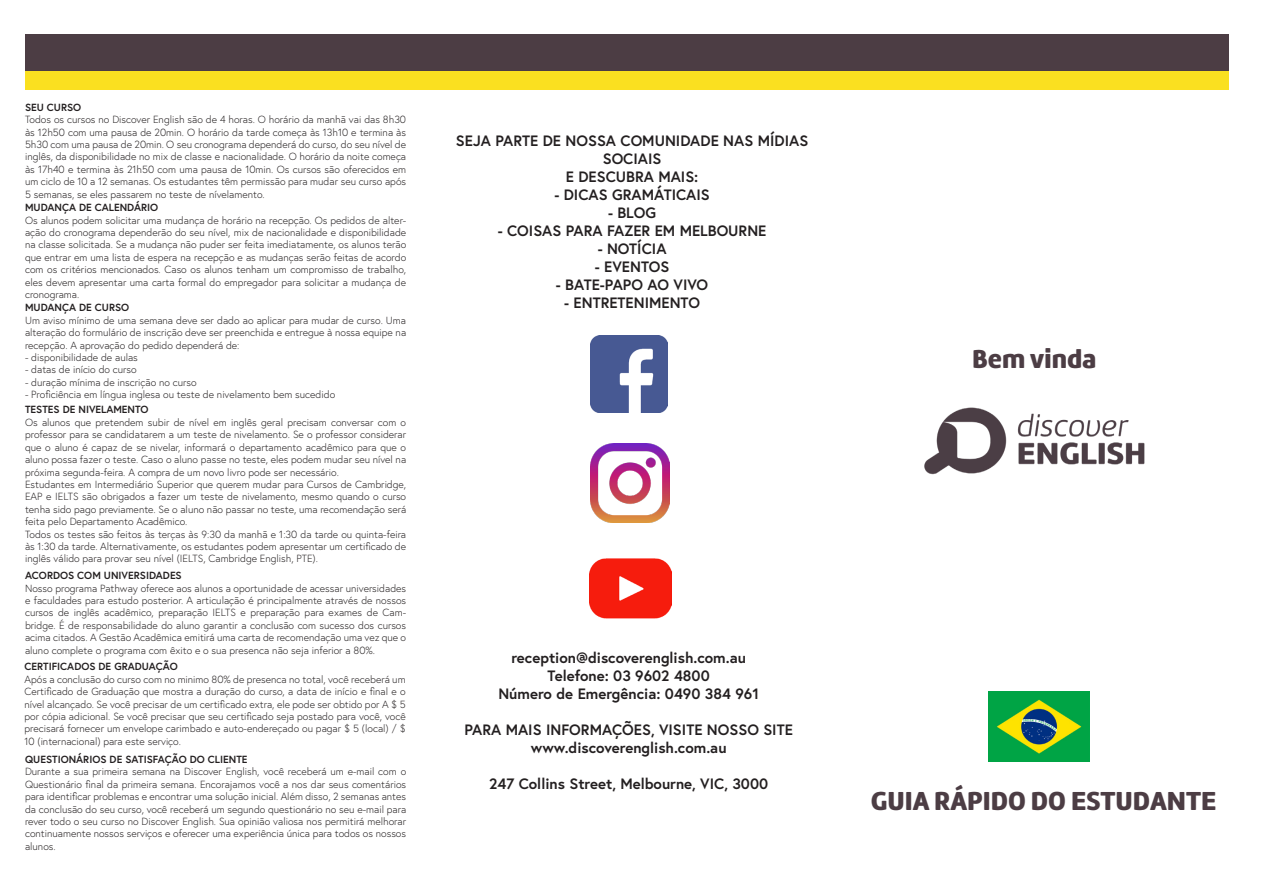
<style>
.page{position:relative;width:1263px;height:893px;background:#fff}
.page>*{position:absolute;margin:0;border:0;box-sizing:border-box;transform-origin:0 0}
.t1{font:27px "Amelia Rounded Black";color:#4c3d44}
.t2{font:700 15px/18px "Europa";color:#231f20;text-align:center}
.t3{font:300 10.35px/12.5px "Europa";color:#231f20;text-align:justify}
.t4{font:700 10.35px "Europa";color:#231f20}
</style>
<div class="page">
<div style="left:28px;top:34px;width:1201px;height:37px;background:#4c3d44"></div>
<div style="left:25px;top:71px;width:1204px;height:19px;background:#fae020"></div>
<img style="left:924px;top:407px;width:221px;height:68px">
<img style="left:988px;top:692px;width:101px;height:70px">
<img style="left:591px;top:336px;width:77px;height:77px">
<img style="left:591px;top:443px;width:78px;height:79px">
<img style="left:589px;top:558px;width:83px;height:61px">
<p class="t4" style="left:25px;top:100px;width:58px">SEU CURSO</p>
<p class="t3" style="left:25px;top:113px;width:383px">Todos os cursos no Discover English são de 4 horas. O horário da manhã vai das 8h30 às 12h50 com uma pausa de 20min. O horário da tarde começa às 13h10 e termina às 5h30 com uma pausa de 20min. O seu cronograma dependerá do curso, do seu nível de inglês, da disponibilidade no mix de classe e nacionalidade. O horário da noite começa às 17h40 e termina às 21h50 com uma pausa de 10min. Os cursos são oferecidos em um ciclo de 10 a 12 semanas. Os estudantes têm permissão para mudar seu curso após 5 semanas, se eles passarem no teste de nívelamento.</p>
<p class="t4" style="left:25px;top:200px;width:135px">MUDANÇA DE CALENDÁRIO</p>
<p class="t3" style="left:25px;top:214px;width:383px">Os alunos podem solicitar uma mudança de horário na recepção. Os pedidos de alter&shy;ação do cronograma dependerão do seu nível, mix de nacionalidade e disponibilidade na classe solicitada. Se a mudança não puder ser feita imediatamente, os alunos terão que entrar em uma lista de espera na recepção e as mudanças serão feitas de acordo com os critérios mencionados. Caso os alunos tenham um compromisso de trabalho, eles devem apresentar uma carta formal do empregador para solicitar a mudança de cronograma.</p>
<p class="t4" style="left:25px;top:301px;width:106px">MUDANÇA DE CURSO</p>
<p class="t3" style="left:25px;top:314px;width:383px">Um aviso mínimo de uma semana deve ser dado ao aplicar para mudar de curso. Uma alteração do formulário de inscrição deve ser preenchida e entregue à nossa equipe na recepção. A aprovação do pedido dependerá de:</p>
<p class="t3" style="left:25px;top:351px;width:114px">- disponibilidade de aulas</p>
<p class="t3" style="left:25px;top:363px;width:113px">- datas de início do curso</p>
<p class="t3" style="left:25px;top:376px;width:173px">- duração mínima de inscrição no curso</p>
<p class="t3" style="left:25px;top:388px;width:312px">- Proficiência em língua inglesa ou teste de nivelamento bem sucedido</p>
<p class="t4" style="left:25px;top:403px;width:125px">TESTES DE NIVELAMENTO</p>
<p class="t3" style="left:25px;top:416px;width:383px">Os alunos que pretendem subir de nível em inglês geral precisam conversar com o professor para se candidatarem a um teste de nivelamento. Se o professor considerar que o aluno é capaz de se nivelar, informará o departamento acadêmico para que o aluno possa fazer o teste. Caso o aluno passe no teste, eles podem mudar seu nível na próxima segunda-feira. A compra de um novo livro pode ser necessário.</p>
<p class="t3" style="left:25px;top:478px;width:383px">Estudantes em Intermediário Superior que querem mudar para Cursos de Cambridge, EAP e IELTS são obrigados a fazer um teste de nivelamento, mesmo quando o curso tenha sido pago previamente. Se o aluno não passar no teste, uma recomendação será feita pelo Departamento Acadêmico.</p>
<p class="t3" style="left:25px;top:528px;width:383px">Todos os testes são feitos às terças às 9:30 da manhã e 1:30 da tarde ou quinta-feira às 1:30 da tarde. Alternativamente, os estudantes podem apresentar um certificado de inglês válido para provar seu nível (IELTS, Cambridge English, PTE).</p>
<p class="t4" style="left:25px;top:568px;width:158px">ACORDOS COM UNIVERSIDADES</p>
<p class="t3" style="left:25px;top:582px;width:383px">Nosso programa Pathway oferece aos alunos a oportunidade de acessar universidades e faculdades para estudo posterior. A articulação é principalmente através de nossos cursos de inglês acadêmico, preparação IELTS e preparação para exames de Cam&shy;bridge. É de responsabilidade do aluno garantir a conclusão com sucesso dos cursos acima citados. A Gestão Acadêmica emitirá uma carta de recomendação uma vez que o aluno complete o programa com êxito e o sua presenca não seja inferior a 80%.</p>
<p class="t4" style="left:25px;top:660px;width:155px">CERTIFICADOS DE GRADUAÇÃO</p>
<p class="t3" style="left:25px;top:673px;width:383px">Após a conclusão do curso com no minimo 80% de presenca no total, você receberá um Certificado de Graduação que mostra a duração do curso, a data de início e final e o nível alcançado. Se você precisar de um certificado extra, ele pode ser obtido por A $ 5 por cópia adicional. Se você precisar que seu certificado seja postado para você, você precisará fornecer um envelope carimbado e auto-endereçado ou pagar $ 5 (local) / $ 10 (internacional) para este serviço.</p>
<p class="t4" style="left:25px;top:752px;width:224px">QUESTIONÁRIOS DE SATISFAÇÃO DO CLIENTE</p>
<p class="t3" style="left:25px;top:765px;width:383px">Durante a sua primeira semana na Discover English, você receberá um e-mail com o Questionário final da primeira semana. Encorajamos você a nos dar seus comentários para identificar problemas e encontrar uma solução inicial. Além disso, 2 semanas antes da conclusão do seu curso, você receberá um segundo questionário no seu e-mail para rever todo o seu curso no Discover English. Sua opinião valiosa nos permitirá melhorar continuamente nossos serviços e oferecer uma experiência única para todos os nossos alunos.</p>
<p class="t2" style="left:456px;top:131px;width:354px">SEJA PARTE DE NOSSA COMUNIDADE NAS MÍDIAS<br>SOCIAIS</p>
<p class="t2" style="left:566px;top:167px;width:134px">E DESCUBRA MAIS:</p>
<p class="t2" style="left:554px;top:185px;width:157px">- DICAS GRAMÁTICAIS</p>
<p class="t2" style="left:608px;top:203px;width:50px">- BLOG</p>
<p class="t2" style="left:498px;top:221px;width:270px">- COISAS PARA FAZER EM MELBOURNE</p>
<p class="t2" style="left:598px;top:239px;width:70px">- NOTÍCIA</p>
<p class="t2" style="left:595px;top:257px;width:76px">- EVENTOS</p>
<p class="t2" style="left:556px;top:275px;width:154px">- BATE-PAPO AO VIVO</p>
<p class="t2" style="left:564px;top:293px;width:137px">- ENTRETENIMENTO</p>
<p class="t2" style="left:511px;top:649px;width:236px">reception@discoverenglish.com.au</p>
<p class="t2" style="left:548px;top:667px;width:164px">Telefone: 03 9602 4800</p>
<p class="t2" style="left:498px;top:685px;width:262px">Número de Emergência: 0490 384 961</p>
<p class="t2" style="left:464px;top:721px;width:330px">PARA MAIS INFORMAÇÕES, VISITE NOSSO SITE</p>
<p class="t2" style="left:531px;top:739px;width:197px">www.discoverenglish.com.au</p>
<p class="t2" style="left:489px;top:775px;width:280px">247 Collins Street, Melbourne, VIC, 3000</p>
<p class="t1" style="left:972px;top:341px;width:126px">Bem vinda</p>
<p class="t1" style="left:871px;top:784px;width:347px">GUIA RÁPIDO DO ESTUDANTE</p>
</div>
